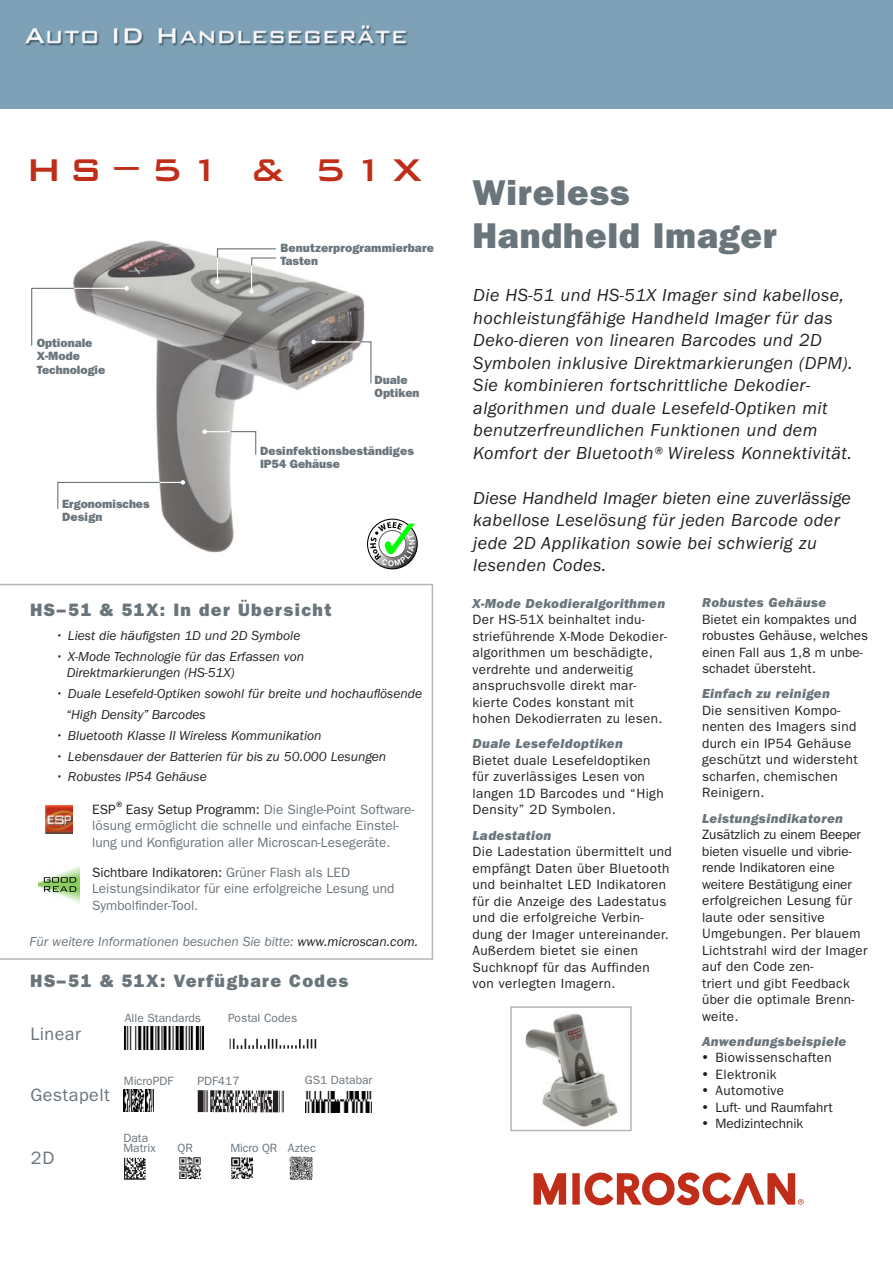
<style>
.page{position:relative;width:893px;height:1263px;background:#fff}
.page>*{position:absolute;margin:0;border:0;box-sizing:border-box;transform-origin:0 0}
.HeadlineC--BankGothi{font:500 42px "Bank Gothic BT";letter-spacing:.15em;color:#c02d19}
.HeadlineA{font:36px/43.2px "ITC Franklin Gothic Std Hvy";letter-spacing:.025em;color:#6a747b}
.Paragraph_A{font:italic 18px/22.5px "ITC Franklin Gothic Std";letter-spacing:.025em;color:#231f20}
.HeadlineB{font:18px "ITC Franklin Gothic Std Hvy";letter-spacing:.075em;color:#6a747b}
.Code_headlines_3_-_P{font:18px "ITC Franklin Gothic Std";letter-spacing:.025em;color:#6a747b}
.Body_Copy{font:13.5px/16.5px "ITC Franklin Gothic Std";letter-spacing:.025em;color:#231f20}
.Body_Copy-2{font:italic 13.5px/16.5px "ITC Franklin Gothic Std";color:#231f20}
.BodyCopyGray{font:13.5px/16.5px "ITC Franklin Gothic Std";color:#6a747b}
.BodyCopyGray-2{font:italic 13.5px "ITC Franklin Gothic Std";color:#6a747b}
.Body_Copy-3{font:13.5px "ITC Franklin Gothic Std";color:#231f20}
.Body_Copy-4{font:13.5px "ITC Franklin Gothic Std Hvy It";letter-spacing:.025em;color:#6a747b}
.Cutlines-Product{font:12px/13.5px "ITC Franklin Gothic Std Hvy";color:#6a747b}
.IndividualCodeHeadli{font:12px/10.5px "ITC Franklin Gothic Std";color:#6a747b}
.s1{color:#231f20}
.s2{font-family:"ITC Franklin Gothic Std Hvy It";color:#6a747b}
</style>
<div class="page">
<img style="left:525px;top:1013px;width:93px;height:114px">
<div style="left:510px;top:1006px;width:122px;height:125px;border:2px solid #b2b7bb"></div>
<img style="left:73px;top:240px;width:297px;height:316px">
<hr style="left:314px;top:341px;width:48px;height:1px;background:#fff">
<svg style="left:311px;top:340px;width:5px;height:4px"></svg>
<hr style="left:205px;top:431px;width:31px;height:1px;background:#fff">
<svg style="left:202px;top:429px;width:5px;height:5px"></svg>
<svg style="left:31px;top:287px;width:51px;height:60px"></svg>
<svg style="left:57px;top:480px;width:128px;height:30px"></svg>
<div style="left:0;top:0;width:893px;height:108px;background:#7ea1b7"></div>
<svg style="left:534px;top:1173px;width:33px;height:32px"></svg>
<div style="left:572px;top:1173px;width:8px;height:31px;border:4px solid #c02d19"></div>
<svg style="left:584px;top:1172px;width:220px;height:33px"></svg>
<img style="left:305px;top:1091px;width:66px;height:21px">
<img style="left:124px;top:1090px;width:30px;height:22px">
<img style="left:125px;top:1027px;width:78px;height:23px">
<img style="left:179px;top:1157px;width:22px;height:22px">
<img style="left:124px;top:1157px;width:22px;height:23px">
<img style="left:198px;top:1090px;width:85px;height:23px">
<img style="left:232px;top:1157px;width:21px;height:21px">
<img style="left:289px;top:1157px;width:23px;height:23px">
<svg style="left:0;top:584px;width:433px;height:376px"></svg>
<svg style="left:367px;top:519px;width:50px;height:50px"></svg>
<div style="left:367px;top:519px;width:51px;height:50px;border:1px solid #000;border-radius:50%"></div>
<svg style="left:370px;top:522px;width:45px;height:44px"></svg>
<img style="left:45px;top:806px;width:28px;height:27px">
<img style="left:39px;top:866px;width:41px;height:37px">
<svg style="left:44px;top:877px;width:32px;height:15px"></svg>
<hr style="left:74px;top:288px;width:53px;height:1px;background:#fff">
<svg style="left:124px;top:286px;width:5px;height:5px"></svg>
<svg style="left:215px;top:248px;width:62px;height:46px"></svg>
<svg style="left:229px;top:430px;width:28px;height:26px"></svg>
<svg style="left:358px;top:341px;width:14px;height:44px"></svg>
<img style="left:230px;top:1038px;width:87px;height:11px">
<p class="HeadlineC--BankGothi" style="left:26px;top:147px;width:398px">HS−51 &amp; 51X</p>
<p class="Cutlines-Product" style="left:37px;top:336px;width:70px">Optionale<br>X-Mode<br>Technologie</p>
<p class="Cutlines-Product" style="left:62px;top:497px;width:89px">Ergonomisches<br>Design</p>
<p class="Cutlines-Product" style="left:280px;top:241px;width:155px">Benutzerprogrammierbare<br>Tasten</p>
<p class="Cutlines-Product" style="left:375px;top:373px;width:46px">Duale<br>Optiken</p>
<p class="Cutlines-Product" style="left:260px;top:444px;width:155px">Desinfektionsbeständiges<br>IP54 Gehäuse</p>
<p class="HeadlineB" style="left:30px;top:599px;width:303px">HS–51 &amp; 51X: In der Übersicht</p>
<p class="Body_Copy-2" style="left:55px;top:627px;width:247px">• Liest die häufigsten 1D und 2D Symbole</p>
<p class="Body_Copy-2" style="left:67px;top:648px;width:239px;text-indent:-12px">• X-Mode Technologie für das Erfassen von<br>Direktmarkierungen (HS-51X)</p>
<p class="Body_Copy-2" style="left:55px;top:685px;width:369px">• Duale Lesefeld-Optiken sowohl für breite und hochauflösende</p>
<p class="Body_Copy-2" style="left:66px;top:706px;width:141px">“High Density” Barcodes</p>
<p class="Body_Copy-2" style="left:55px;top:727px;width:268px">• Bluetooth Klasse II Wireless Kommunikation</p>
<p class="Body_Copy-2" style="left:55px;top:748px;width:333px">• Lebensdauer der Batterien für bis zu 50.000 Lesungen</p>
<p class="Body_Copy-2" style="left:55px;top:769px;width:153px">• Robustes IP54 Gehäuse</p>
<p class="BodyCopyGray" style="left:92px;top:801px;width:324px"><span class="s1">ESP</span><sup>®</sup><span class="s1">Easy Setup Programm:</span> Die Single-Point Software&shy;lösung ermöglicht die schnelle und einfache Einstel&shy;lung und Konfiguration aller Microscan-Lesegeräte.</p>
<p class="BodyCopyGray" style="left:92px;top:864px;width:304px"><span class="s1">Sichtbare Indikatoren:</span> Grüner Flash als LED<br>Leistungsindikator für eine erfolgreiche Lesung und<br>Symbolfinder-Tool.</p>
<p class="BodyCopyGray-2" style="left:30px;top:933px;width:390px">Für weitere Informationen besuchen Sie bitte: <span class="s1">www.microscan.com.</span></p>
<p class="HeadlineB" style="left:30px;top:970px;width:320px">HS–51 &amp; 51X: Verfügbare Codes</p>
<p class="Code_headlines_3_-_P" style="left:30px;top:1023px;width:52px">Linear</p>
<p class="IndividualCodeHeadli" style="left:125px;top:1012px;width:78px">Alle Standards</p>
<p class="IndividualCodeHeadli" style="left:228px;top:1012px;width:71px">Postal Codes</p>
<p class="Code_headlines_3_-_P" style="left:30px;top:1085px;width:81px">Gestapelt</p>
<p class="Code_headlines_3_-_P" style="left:31px;top:1147px;width:25px">2D</p>
<p class="IndividualCodeHeadli" style="left:124px;top:1076px;width:51px">MicroPDF</p>
<p class="IndividualCodeHeadli" style="left:198px;top:1075px;width:43px">PDF417</p>
<p class="IndividualCodeHeadli" style="left:305px;top:1075px;width:69px">GS1 Databar</p>
<p class="IndividualCodeHeadli" style="left:123px;top:1132px;width:34px">Data<br>Matrix</p>
<p class="IndividualCodeHeadli" style="left:177px;top:1143px;width:17px">QR</p>
<p class="IndividualCodeHeadli" style="left:230px;top:1143px;width:87px">Micro QR Aztec</p>
<p class="HeadlineA" style="left:472px;top:171px;width:306px">Wireless<br>Handheld Imager</p>
<p class="Paragraph_A" style="left:473px;top:284px;width:381px">Die HS-51 und HS-51X Imager sind kabellose, hochleistungfähige Handheld Imager für das Deko-dieren von linearen Barcodes und 2D Symbolen inklusive Direktmarkierungen (DPM).<br>Sie kombinieren fortschrittliche Dekodier&shy;algorithmen und duale Lesefeld-Optiken mit benutzerfreundlichen Funktionen und dem Komfort der Bluetooth® Wireless Konnektivität.</p>
<p class="Paragraph_A" style="left:473px;top:487px;width:379px">Diese Handheld Imager bieten eine zuverlässige kabellose Leselösung für jeden Barcode oder jede 2D Applikation sowie bei schwierig zu lesenden Codes.</p>
<p class="Body_Copy" style="left:472px;top:595px;width:196px"><span class="s2">X-Mode Dekodieralgorithmen<br></span>Der HS-51X beinhaltet indu&shy;strieführende X-Mode Dekodier&shy;algorithmen um beschädigte, verdrehte und anderweitig anspruchsvolle direkt mar&shy;kierte Codes konstant mit hohen Dekodierraten zu lesen.</p>
<p class="Body_Copy" style="left:472px;top:736px;width:193px"><span class="s2">Duale Lesefeldoptiken<br></span>Bietet duale Lesefeldoptiken für zuverlässiges Lesen von langen 1D Barcodes und “High<br>Density” 2D Symbolen.</p>
<p class="Body_Copy" style="left:472px;top:827px;width:201px"><span class="s2">Ladestation<br></span>Die Ladestation übermittelt und empfängt Daten über Bluetooth und beinhaltet LED Indikatoren für die Anzeige des Ladestatus und die erfolgreiche Verbin&shy;dung der Imager untereinander.<br>Außerdem bietet sie einen<br>Suchknopf für das Auffinden von verlegten Imagern.</p>
<p class="Body_Copy" style="left:702px;top:594px;width:168px"><span class="s2">Robustes Gehäuse<br></span>Bietet ein kompaktes und robustes Gehäuse, welches einen Fall aus 1,8 m unbe&shy;schadet übersteht.</p>
<p class="Body_Copy" style="left:702px;top:686px;width:157px"><span class="s2">Einfach zu reinigen<br></span>Die sensitiven Kompo&shy;nenten des Imagers sind durch ein IP54 Gehäuse geschützt und widersteht scharfen, chemischen<br>Reinigern.</p>
<p class="Body_Copy" style="left:702px;top:810px;width:167px"><span class="s2">Leistungsindikatoren<br></span>Zusätzlich zu einem Beeper bieten visuelle und vibrie&shy;rende Indikatoren eine weitere Bestätigung einer erfolgreichen Lesung für laute oder sensitive<br>Umgebungen. Per blauem<br>Lichtstrahl wird der Imager auf den Code zen-<br>triert und gibt Feedback über die optimale Brenn&shy;weite.</p>
<p class="Body_Copy-4" style="left:702px;top:1033px;width:146px">Anwendungsbeispiele</p>
<p class="Body_Copy" style="left:716px;top:1049px;width:118px">Biowissenschaften</p>
<p class="Body_Copy" style="left:716px;top:1066px;width:63px">Elektronik</p>
<p class="Body_Copy" style="left:716px;top:1082px;width:70px">Automotive</p>
<p class="Body_Copy-3" style="left:716px;top:1099px;width:119px">Luft- und Raumfahrt</p>
<p class="Body_Copy-3" style="left:716px;top:1116px;width:89px">Medizintechnik</p>
</div>
